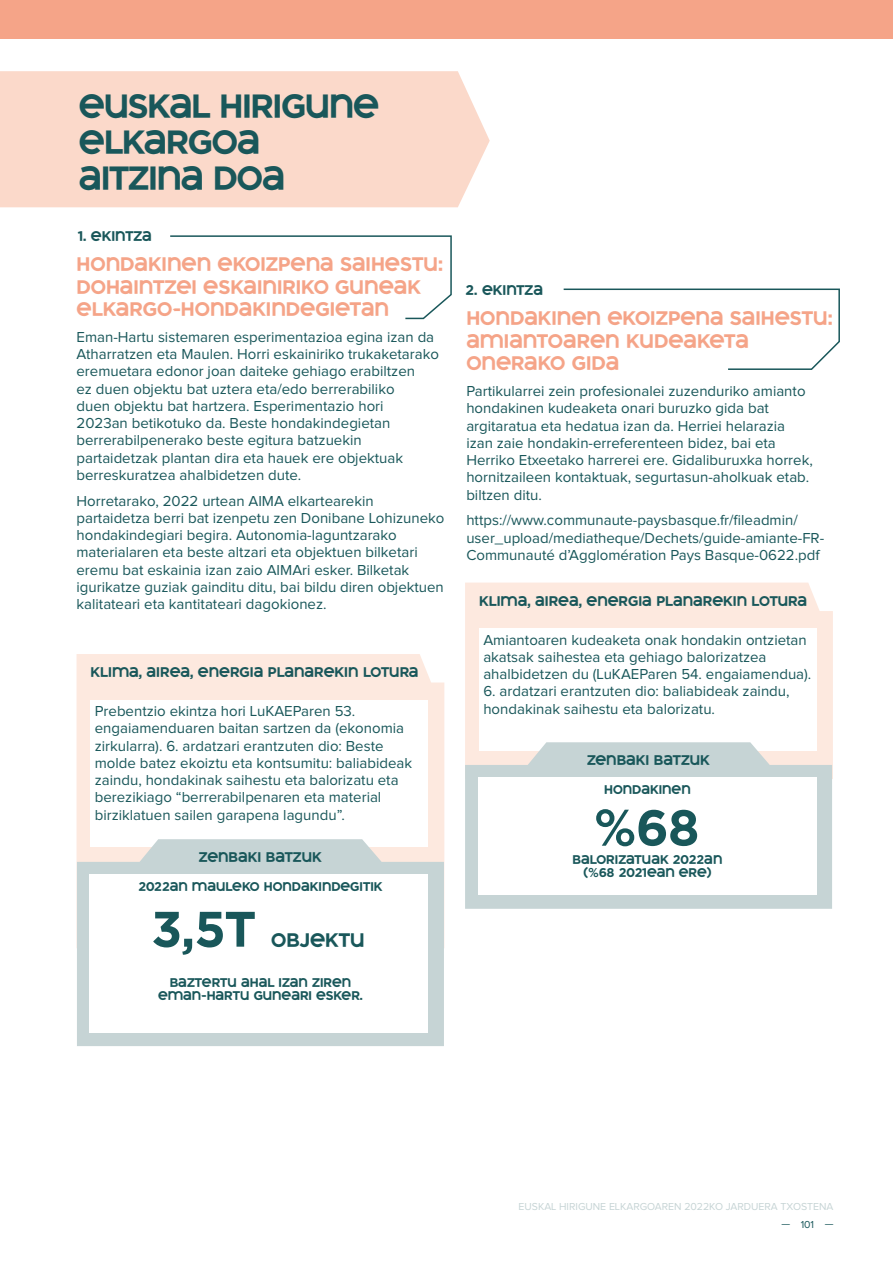
<style>
.page{position:relative;width:893px;height:1263px;background:#fff}
.page>*{position:absolute;margin:0;border:0;box-sizing:border-box;transform-origin:0 0}
.t1{font:54px "Arkam";color:#19575a}
.t2{font:36px/36px "Arkam";letter-spacing:-.025em;color:#19575a}
.t3{font:21px "Arkam";color:#f5a488}
.t4{font:21px "Arkam";color:#19575a}
.t5{font:15px/17.2px "Proxima Nova";color:#19575a}
.t6{font:15px "Arkam";color:#19575a}
.t7{font:13.5px "Arkam";color:#19575a}
.t8{font:10.5px "Proxima Nova";color:#c6d4d5}
.t9{font:10.5px "Proxima Nova";color:#19575a}
.s1{font-family:"Proxima Nova";font-weight:700}
</style>
<div class="page">
<div style="left:0;top:0;width:893px;height:38px;background:#f5a488"></div>
<svg style="left:170px;top:235px;width:282px;height:85px"></svg>
<svg style="left:563px;top:288px;width:277px;height:82px"></svg>
<div style="left:77px;top:654px;width:367px;height:185px;background:#fde9df"></div>
<div style="left:465px;top:582px;width:368px;height:197px;background:#fde9df"></div>
<div style="left:91px;top:700px;width:337px;height:146px;background:#fff"></div>
<div style="left:479px;top:628px;width:337px;height:122px;background:#fff"></div>
<svg style="left:77px;top:839px;width:367px;height:207px;background:#cfd9d8"></svg>
<svg style="left:465px;top:742px;width:367px;height:167px;background:#cfd8d8"></svg>
<div style="left:89px;top:874px;width:338px;height:158px;background:#fff"></div>
<div style="left:478px;top:777px;width:338px;height:118px;background:#fff"></div>
<div style="left:0;top:71px;width:490px;height:136px;background:#fbd9ca"></div>
<h2 class="t2" style="left:79px;top:88px;width:251px">EUSKAL HIRIGUNE<br>ELKARGOA<br>AITZINA DOA</h2>
<p class="t6" style="left:77px;top:228px;width:75px">1. EKINTZA</p>
<h3 class="t3" style="left:77px;top:254px;width:44px">HONDA</h3>
<h3 class="t3" style="left:148px;top:254px;width:34px">KINEN</h3>
<h3 class="t3" style="left:218px;top:254px;width:75px">EKOIZPENA</h3>
<h3 class="t3" style="left:340px;top:254px;width:59px">SAIHESTU</h3>
<h3 class="t3" style="left:438px;top:254px;width:6px">:</h3>
<h3 class="t3" style="left:77px;top:276px;width:289px">DOHAINTZEI ESKAINIRIKO GUNEA</h3>
<h3 class="t3" style="left:407px;top:276px;width:15px">K</h3>
<h3 class="t3" style="left:77px;top:299px;width:148px">ELKARGO-HONDA</h3>
<h3 class="t3" style="left:252px;top:299px;width:35px">KINDE</h3>
<h3 class="t3" style="left:315px;top:299px;width:35px">GIETAN</h3>
<p class="t5" style="left:77px;top:329px;width:364px">Eman-Hartu sistemaren esperimentazioa egina izan da Atharratzen eta Maulen. Horri eskainiriko trukaketarako eremuetara edonor joan daiteke gehiago erabiltzen<br>ez duen objektu bat uztera eta/edo berrerabiliko<br>duen objektu bat hartzera. Esperimentazio hori<br>2023an betikotuko da. Beste hondakindegietan berrerabilpenerako beste egitura batzuekin partaidetzak plantan dira eta hauek ere objektuak berreskuratzea ahalbidetzen dute.</p>
<p class="t5" style="left:77px;top:493px;width:369px">Horretarako, 2022 urtean AIMA elkartearekin partaidetza berri bat izenpetu zen Donibane Lohizuneko hondakindegiari begira. Autonomia-laguntzarako materialaren eta beste altzari eta objektuen bilketari eremu bat eskainia izan zaio AIMAri esker. Bilketak igurikatze guziak gainditu ditu, bai bildu diren objektuen kalitateari eta kantitateari dagokionez.</p>
<p class="t6" style="left:91px;top:665px;width:81px">KLIMA, AIREA</p>
<p class="t6" style="left:190px;top:665px;width:30px">, ENER</p>
<p class="t6" style="left:240px;top:665px;width:56px">GIA PLANARE</p>
<p class="t6" style="left:335px;top:665px;width:57px">KIN LOTURA</p>
<p class="t5" style="left:95px;top:703px;width:319px">Prebentzio ekintza hori LuKAEParen 53. engaiamenduaren baitan sartzen da (ekonomia zirkularra). 6. ardatzari erantzuten dio: Beste molde batez ekoiztu eta kontsumitu: baliabideak zaindu, hondakinak saihestu eta balorizatu eta berezikiago “berrerabilpenaren eta material birziklatuen sailen garapena lagundu”.</p>
<p class="t6" style="left:199px;top:850px;width:11px">ZENBA</p>
<p class="t6" style="left:248px;top:850px;width:75px">KI BATZUK</p>
<p class="t7" style="left:138px;top:880px;width:66px">2022AN MAU</p>
<p class="t7" style="left:226px;top:880px;width:67px">LEKO HONDA</p>
<p class="t7" style="left:310px;top:880px;width:23px">KINDE</p>
<p class="t7" style="left:350px;top:880px;width:34px">GITIK</p>
<h1 class="t1" style="left:151px;top:903px;width:106px">3,5T</h1>
<h3 class="t4" style="left:271px;top:930px;width:29px">OBJE</h3>
<h3 class="t4" style="left:325px;top:930px;width:27px">KTU</h3>
<p class="t7" style="left:170px;top:975px;width:35px">BAZTERTU</p>
<p class="t7" style="left:241px;top:975px;width:93px">AHAL IZAN ZIREN</p>
<p class="t7" style="left:158px;top:989px;width:58px">EMAN-HARTU</p>
<p class="t7" style="left:254px;top:989px;width:20px">GUNEAR</p>
<p class="t7" style="left:309px;top:989px;width:56px">I ESKER.</p>
<p class="t6" style="left:466px;top:282px;width:78px">2. EKINTZA</p>
<h3 class="t3" style="left:466px;top:308px;width:44px">HONDA</h3>
<h3 class="t3" style="left:538px;top:308px;width:34px">KINEN</h3>
<h3 class="t3" style="left:607px;top:308px;width:75px">EKOIZPENA</h3>
<h3 class="t3" style="left:730px;top:308px;width:59px">SAIHESTU</h3>
<h3 class="t3" style="left:828px;top:308px;width:6px">:</h3>
<h3 class="t3" style="left:466px;top:331px;width:112px">AMIANTOAREN</h3>
<h3 class="t3" style="left:626px;top:331px;width:29px">KUDEA</h3>
<h3 class="t3" style="left:697px;top:331px;width:27px">KETA</h3>
<h3 class="t3" style="left:466px;top:353px;width:30px">ONERA</h3>
<h3 class="t3" style="left:538px;top:353px;width:68px">KO GIDA</h3>
<p class="t5" style="left:466px;top:383px;width:348px">Partikularrei zein profesionalei zuzenduriko amianto hondakinen kudeaketa onari buruzko gida bat argitaratua eta hedatua izan da. Herriei helarazia izan zaie hondakin-erreferenteen bidez, bai eta Herriko Etxeetako harrerei ere. Gidaliburuxka horrek, hornitzaileen kontaktuak, segurtasun-aholkuak etab. biltzen ditu.</p>
<p class="t5" style="left:466px;top:512px;width:359px">https://www.communaute-paysbasque.fr/fileadmin/ user_upload/mediatheque/Dechets/guide-amiante-FR-<br>Communauté d’Agglomération Pays Basque-0622.pdf</p>
<p class="t6" style="left:479px;top:593px;width:81px">KLIMA, AIREA</p>
<p class="t6" style="left:579px;top:593px;width:30px">, ENER</p>
<p class="t6" style="left:628px;top:593px;width:56px">GIA PLANARE</p>
<p class="t6" style="left:723px;top:593px;width:57px">KIN LOTURA</p>
<p class="t5" style="left:483px;top:632px;width:329px">Amiantoaren kudeaketa onak hondakin ontzietan akatsak saihestea eta gehiago balorizatzea ahalbidetzen du (LuKAEParen 54. engaiamendua).</p>
<p class="t5" style="left:483px;top:683px;width:308px">6. ardatzari erantzuten dio: baliabideak zaindu, hondakinak saihestu eta balorizatu.</p>
<p class="t6" style="left:587px;top:753px;width:11px">ZENBA</p>
<p class="t6" style="left:636px;top:753px;width:75px">KI BATZUK</p>
<p class="t7" style="left:604px;top:782px;width:29px">HONDA</p>
<p class="t7" style="left:650px;top:782px;width:23px">KINEN</p>
<h1 class="t1" style="left:595px;top:801px;width:107px"><span class="s1">%</span>68</h1>
<p class="t7" style="left:572px;top:852px;width:64px">BALORIZATUA</p>
<p class="t7" style="left:660px;top:852px;width:54px">K 2022AN</p>
<p class="t7" style="left:583px;top:866px;width:75px">(<span class="s1">%</span>68 2021EAN</p>
<p class="t7" style="left:679px;top:866px;width:11px">ERE</p>
<p class="t7" style="left:706px;top:866px;width:7px">)</p>
<p class="t8" style="left:518px;top:1202px;width:316px">EUSKAL HIRIGUNE ELKARGOAREN 2022KO JARDUERA TXOSTENA</p>
<p class="t9" style="left:781px;top:1219px;width:54px">— 101 —</p>
</div>
